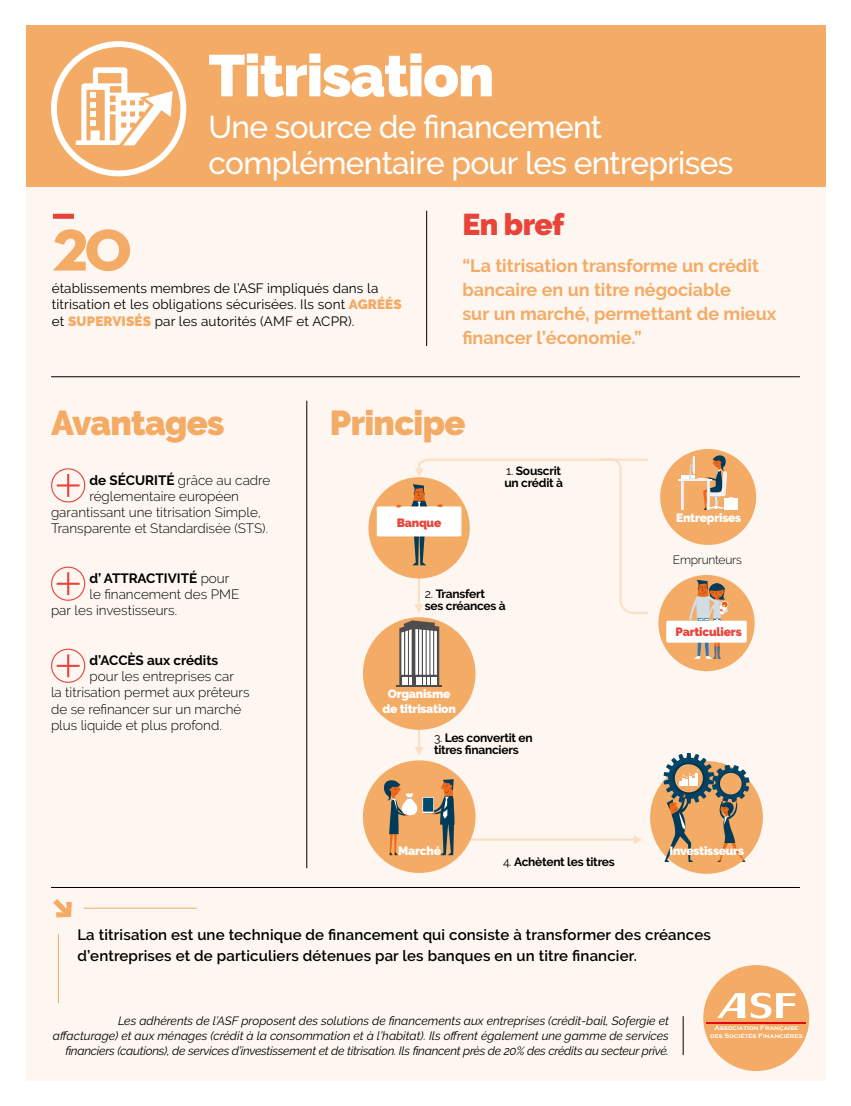
<style>
.page{position:relative;width:851px;height:1106px;background:#fff}
.page>*{position:absolute;margin:0;border:0;box-sizing:border-box;transform-origin:0 0}
.t1{font:60px "Neutra Disp Titling";color:#f3ab66}
.t2{font:900 58.65px "Raleway";letter-spacing:-.02em;color:#fff}
.t3{font:900 34.5px "Raleway";letter-spacing:-.02em;color:#f3ab66}
.t4{font:500 31.5px/36px "Raleway";letter-spacing:-.02em;color:#fff}
.t5{font:900 30px "Raleway";letter-spacing:-.02em;color:#e9443a}
.t6{font:700 18px/24px "Raleway";color:#f3ab66}
.t7{font:600 15px/21px "Raleway";letter-spacing:.01em;color:#000}
.t8{font:300 13.5px/16.2px "Raleway";color:#000}
.t9{font:13.5px/16.5px "Raleway";letter-spacing:.01em;color:#000}
.t10{font:700 13.5px "Raleway";color:#000}
.t11{font:italic 12px/15px "Raleway";color:#000;text-align:right}
.t12{font:700 12px/12px "Raleway";letter-spacing:-.02em;color:#000}
.t13{font:900 12px/14.7px "Raleway";letter-spacing:-.02em;color:#fff;text-align:center}
.t14{font:900 12px "Raleway";letter-spacing:-.02em;color:#e9443a}
.t15{font:300 12px "Raleway";letter-spacing:-.02em;color:#000}
.t16{font:700 6.6px/7.9px "Copperplate Gothic";color:#fff;text-align:center}
.s1{font-weight:900;color:#f3ab66}
.s2{font-weight:700}
.s3{font-weight:300}
.s4{font-weight:400}
</style>
<div class="page">
<div style="left:26px;top:186px;width:799px;height:894px;background:#fef7f1"></div>
<svg style="left:51px;top:468px;width:35px;height:35px"></svg>
<svg style="left:51px;top:566px;width:35px;height:35px"></svg>
<svg style="left:51px;top:648px;width:35px;height:35px"></svg>
<hr style="left:426px;top:211px;width:1px;height:135px;background:#000">
<hr style="left:51px;top:376px;width:748px;height:1px;background:#000">
<hr style="left:51px;top:887px;width:748px;height:1px;background:#000">
<hr style="left:306px;top:401px;width:1px;height:467px;background:#000">
<div style="left:703px;top:965px;width:106px;height:106px;background:#f3ab66;border-radius:50%"></div>
<hr style="left:682px;top:1016px;width:1px;height:39px;background:#000">
<svg style="left:717px;top:992px;width:78px;height:26px"></svg>
<hr style="left:706px;top:1022px;width:99px;height:1px;background:#e30613">
<div style="left:26px;top:26px;width:799px;height:161px;background:#f3ab66"></div>
<div style="left:51px;top:41px;width:135px;height:135px;border:6px solid #fff;border-radius:50%"></div>
<svg style="left:76px;top:67px;width:97px;height:78px"></svg>
<hr style="left:58px;top:934px;width:1px;height:69px;background:#f3ab66">
<hr style="left:84px;top:908px;width:113px;height:1px;background:#f3ab66">
<svg style="left:53px;top:899px;width:19px;height:18px"></svg>
<div style="left:658px;top:575px;width:96px;height:96px;background:#f3ab66;border-radius:50%"></div>
<svg style="left:684px;top:580px;width:44px;height:79px"></svg>
<div style="left:666px;top:620px;width:80px;height:22px;background:#fff;border-radius:2px"></div>
<div style="left:660px;top:449px;width:96px;height:96px;background:#f3ab66;border-radius:50%"></div>
<div style="left:723px;top:499px;width:14px;height:11px;background:#fff"></div>
<svg style="left:680px;top:454px;width:53px;height:56px"></svg>
<hr style="left:680px;top:480px;width:3px;height:30px;background:#e3e9ec">
<hr style="left:681px;top:480px;width:1px;height:30px;background:#f6f6f6">
<hr style="left:707px;top:480px;width:2px;height:30px;background:#e3e9ec">
<hr style="left:708px;top:480px;width:1px;height:30px;background:#f6f6f6">
<hr style="left:678px;top:479px;width:34px;height:2px;background:#eff1f2">
<hr style="left:469px;top:838px;width:164px;height:2px;background:#fbe0c5">
<svg style="left:633px;top:835px;width:9px;height:9px"></svg>
<svg style="left:415px;top:747px;width:8px;height:8px"></svg>
<hr style="left:418px;top:726px;width:2px;height:22px;background:#fbe0c5">
<div style="left:650px;top:761px;width:112px;height:112px;background:#f3ab66;border-radius:50%"></div>
<svg style="left:663px;top:753px;width:86px;height:109px"></svg>
<div style="left:363px;top:760px;width:112px;height:113px;background:#f3ab66;border-radius:50%"></div>
<svg style="left:383px;top:779px;width:71px;height:76px"></svg>
<div style="left:368px;top:477px;width:101px;height:101px;background:#f3ab66;border-radius:50%"></div>
<div style="left:376px;top:506px;width:85px;height:30px;background:#fff;border-radius:2px"></div>
<div style="left:363px;top:617px;width:112px;height:113px;background:#f3ab66;border-radius:50%"></div>
<svg style="left:396px;top:458px;width:252px;height:227px"></svg>
<hr style="left:396px;top:685px;width:45px;height:1px;background:#4d4d4d">
<div style="left:53px;top:214px;width:21px;height:5px;background:#e9443a"></div>
<h2 class="t2" style="left:208px;top:42px;width:287px">Titrisation</h2>
<h3 class="t4" style="left:208px;top:109px;width:526px">Une source de financement complémentaire pour les entreprises</h3>
<h1 class="t1" style="left:53px;top:212px;width:80px">20</h1>
<p class="t9" style="left:52px;top:280px;width:351px">établissements membres de l’ASF impliqués dans la titrisation et les obligations sécurisées. Ils sont <span class="s1">AGRÉÉS </span>et <span class="s1">SUPERVISÉS</span> par les autorités (AMF et ACPR).</p>
<h3 class="t5" style="left:462px;top:207px;width:103px">En bref</h3>
<h3 class="t6" style="left:462px;top:254px;width:315px">“La titrisation transforme un crédit bancaire en un titre négociable<br>sur un marché, permettant de mieux financer l’économie.”</h3>
<h3 class="t3" style="left:51px;top:402px;width:175px">Avantages</h3>
<p class="t8" style="left:89px;top:471px;width:182px"><span class="s2">de SÉCURITÉ</span> grâce au cadre</p>
<p class="t8" style="left:89px;top:488px;width:151px">réglementaire européen</p>
<p class="t8" style="left:51px;top:504px;width:211px">garantissant une titrisation Simple,</p>
<p class="t8" style="left:51px;top:520px;width:218px">Transparente et Standardisée (STS).</p>
<p class="t10" style="left:89px;top:570px;width:141px">d’ ATTRACTIVITÉ <span class="s3">pour</span></p>
<p class="t8" style="left:89px;top:586px;width:151px">le financement des PME</p>
<p class="t8" style="left:51px;top:602px;width:127px">par les investisseurs.</p>
<p class="t10" style="left:89px;top:652px;width:130px">d’ACCÈS aux crédits</p>
<p class="t8" style="left:51px;top:668px;width:200px;text-indent:38px">pour les entreprises car<br>la titrisation permet aux prêteurs de se refinancer sur un marché plus liquide et plus profond.</p>
<h3 class="t3" style="left:330px;top:402px;width:137px">Principe</h3>
<p class="t14" style="left:397px;top:515px;width:46px">Banque</p>
<p class="t12" style="left:504px;top:465px;width:60px"><span class="s4">1.</span> Souscrit un crédit à</p>
<p class="t12" style="left:425px;top:587px;width:82px"><span class="s4">2.</span> Transfert ses créances à</p>
<p class="t13" style="left:382px;top:686px;width:75px">Organisme de titrisation</p>
<p class="t12" style="left:434px;top:731px;width:100px"><span class="s4">3.</span> Les convertit en titres financiers</p>
<p class="t13" style="left:676px;top:510px;width:67px">Entreprises</p>
<p class="t15" style="left:673px;top:553px;width:70px">Emprunteurs</p>
<p class="t14" style="left:675px;top:625px;width:68px">Particuliers</p>
<p class="t13" style="left:398px;top:843px;width:44px">Marché</p>
<p class="t13" style="left:669px;top:843px;width:76px">Investisseurs</p>
<p class="t12" style="left:503px;top:856px;width:113px"><span class="s4">4.</span> Achètent les titres</p>
<p class="t7" style="left:77px;top:924px;width:635px">La titrisation est une technique de financement qui consiste à transformer des créances d’entreprises et de particuliers détenues par les banques en un titre financier.</p>
<p class="t11" style="left:53px;top:1013px;width:617px">Les adhérents de l’ASF proposent des solutions de financements aux entreprises (crédit-bail, Sofergie et affacturage) et aux ménages (crédit à la consommation et à l’habitat). Ils offrent également une gamme de services financiers (cautions), de services d’investissement et de titrisation. Ils financent près de 20% des crédits au secteur privé.</p>
<p class="t16" style="left:710px;top:1024px;width:94px">Association Française des Sociétés Financières</p>
</div>
